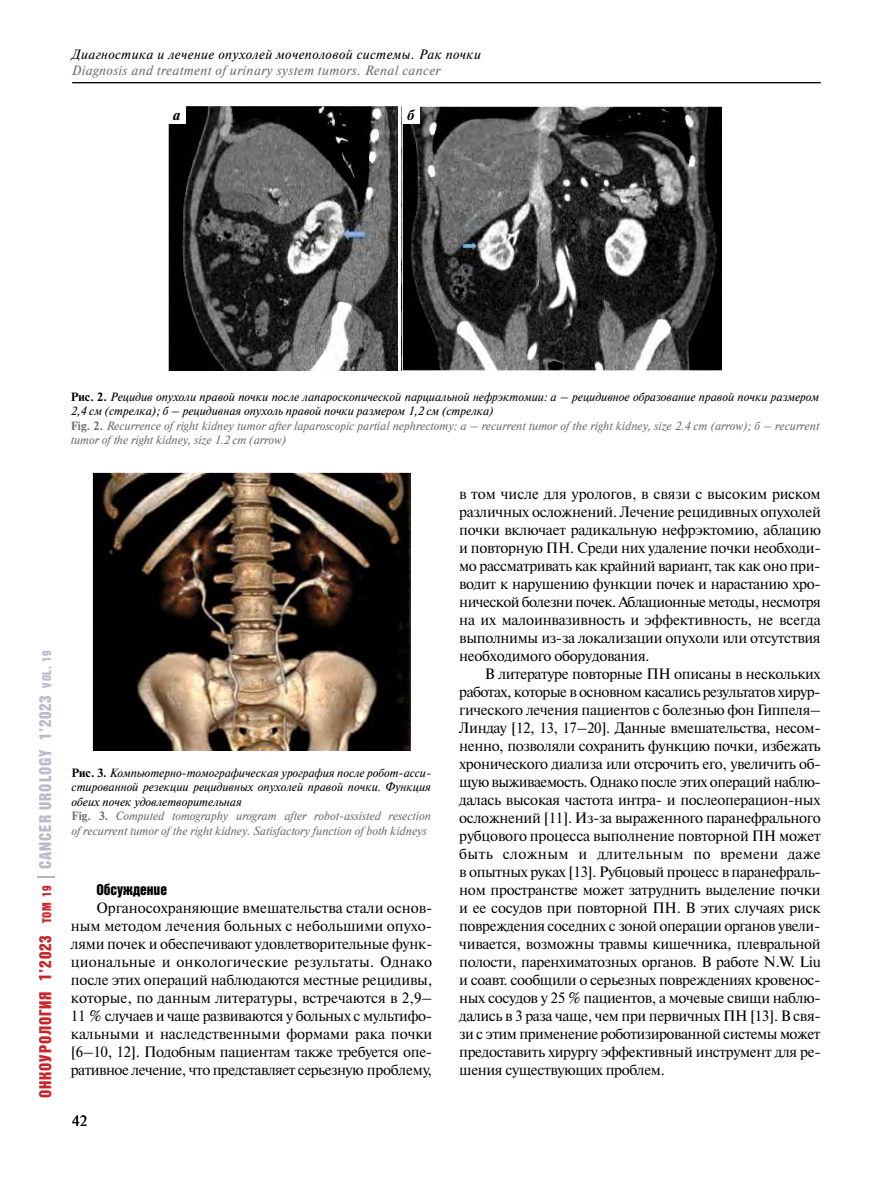
<style>
.page{position:relative;width:893px;height:1191px;background:#fff}
.page>*{position:absolute;margin:0;border:0;box-sizing:border-box;transform-origin:0 0}
.t1{font:16.5px "Bastion Kontrast Alt C";letter-spacing:.05em;color:#b7bbca}
.t2{font:15px/18px "Newton C";letter-spacing:-.025em;color:#000;text-align:justify}
.t3{font:15px "Bastion Kontrast Alt C";color:#000}
.t4{font:italic 700 15px "Newton C";color:#000}
.t5{font:italic 13.5px "Newton C";letter-spacing:.03em;color:#000}
.t6{font:italic 13.5px "Newton C";letter-spacing:.03em;color:#6d6e71}
.t7{font:italic 12px/14.4px "Newton C";color:#000}
.s1{color:#c9242b}
.s2{font-size:17.1px;color:#c9242b}
.s3{font-size:12.3px;color:#c9242b}
.s4{font-size:12.3px}
.s5{font-weight:700;font-style:normal}
.s6{font-weight:700;font-style:normal;color:#6d6e71}
.s7{color:#6d6e71}
</style>
<div class="page">
<svg style="left:38px;top:876px;width:17px;height:1px"></svg>
<hr style="left:72px;top:82px;width:749px;height:1px;background:#000">
<img style="left:168px;top:106px;width:554px;height:265px">
<hr style="left:398px;top:104px;width:3px;height:271px;background:#fff">
<div style="left:168px;top:106px;width:17px;height:17px;background:#fff"></div>
<div style="left:402px;top:106px;width:17px;height:17px;background:#fff"></div>
<img style="left:92px;top:472px;width:318px;height:278px">
<p class="t5" style="left:72px;top:47px;width:411px">Диагностика и лечение опухолей мочеполовой системы. Рак почки</p>
<p class="t6" style="left:72px;top:63px;width:370px">Diagnosis and treatment of urinary system tumors. Renal cancer</p>
<p class="t4" style="left:173px;top:106px;width:9px">а</p>
<p class="t4" style="left:407px;top:106px;width:9px">б</p>
<p class="t1" style="left:37px;top:1097px;width:448px;rotate:-90deg"><span class="s1">ОНКОУРОЛОГИЯ</span> <span class="s2">1</span><span class="s1">’2023</span> <span class="s3">ТОМ 19</span> CANCER UROLOGY 1’2023 <span class="s4">VOL. 19</span></p>
<p class="t7" style="left:71px;top:389px;width:750px"><span class="s5">Рис. 2.</span> Рецидив опухоли правой почки после лапароскопической парциальной нефрэктомии: а – рецидивное образование правой почки размером 2,4 см (стрелка); б – рецидивная опухоль правой почки размером 1,2 см (стрелка)<br><span class="s6">Fig. 2.</span> <span class="s7">Recurrence of right kidney tumor after laparoscopic partial nephrectomy: а – recurrent tumor of the right kidney, size 2.4 cm (arrow); б – recurrent tumor of the right kidney, size 1.2 cm (arrow)</span></p>
<p class="t7" style="left:72px;top:765px;width:361px"><span class="s5">Рис. 3.</span> Компьютерно-томографическая урография после робот-асси&shy;стированной резекции рецидивных опухолей правой почки. Функция обеих почек удовлетворительная<br><span class="s6">Fig. 3.</span> <span class="s7">Computed tomography urogram after robot-assisted resection of recurrent tumor of the right kidney. Satisfactory function of both kidneys</span></p>
<p class="t3" style="left:96px;top:882px;width:72px">Обсуждение</p>
<p class="t2" style="left:71px;top:899px;width:363px;text-indent:26px">Органосохраняющие вмешательства стали основ&shy;ным методом лечения больных с небольшими опухо&shy;лями почек и обеспечивают удовлетворительные функ&shy;циональные и онкологические результаты. Однако после этих операций наблюдаются местные рецидивы, которые, по данным литературы, встречаются в 2,9– 11 % случаев и чаще развиваются у больных с мультифо&shy;кальными и наследственными формами рака почки [6–10, 12]. Подобным пациентам также требуется опе&shy;ративное лечение, что представляет серьезную проблему,</p>
<p class="t2" style="left:72px;top:1112px;width:17px">42</p>
<p class="t2" style="left:459px;top:485px;width:363px">в том числе для урологов, в связи с высоким риском различных осложнений. Лечение рецидивных опухолей почки включает радикальную нефрэктомию, аблацию и повторную ПН. Среди них удаление почки необходи&shy;мо рассматривать как крайний вариант, так как оно при&shy;водит к нарушению функции почек и нарастанию хро&shy;нической болезни почек. Аблационные методы, несмотря на их малоинвазивность и эффективность, не всегда выполнимы из-за локализации опухоли или отсутствия необходимого оборудования.</p>
<p class="t2" style="left:459px;top:665px;width:363px;text-indent:26px">В литературе повторные ПН описаны в нескольких работах, которые в основном касались результатов хирур&shy;гического лечения пациентов с болезнью фон Гиппеля– Линдау [12, 13, 17–20]. Данные вмешательства, несом&shy;ненно, позволяли сохранить функцию почки, избежать хронического диализа или отсрочить его, увеличить об&shy;щую выживаемость. Однако после этих операций наблю&shy;далась высокая частота интра- и послеоперацион-ных осложнений [11]. Из-за выраженного паранефрального рубцового процесса выполнение повторной ПН может быть сложным и длительным по времени даже в опытных руках [13]. Рубцовый процесс в паранефраль&shy;ном пространстве может затруднить выделение почки и ее сосудов при повторной ПН. В этих случаях риск повреждения соседних с зоной операции органов увели&shy;чивается, возможны травмы кишечника, плевральной полости, паренхиматозных органов. В работе N.W. Liu и соавт. сообщили о серьезных повреждениях кровенос&shy;ных сосудов у 25 % пациентов, а мочевые свищи наблю&shy;дались в 3 раза чаще, чем при первичных ПН [13]. В свя&shy;зи с этим применение роботизированной системы может предоставить хирургу эффективный инструмент для ре&shy;шения существующих проблем.</p>
</div>
